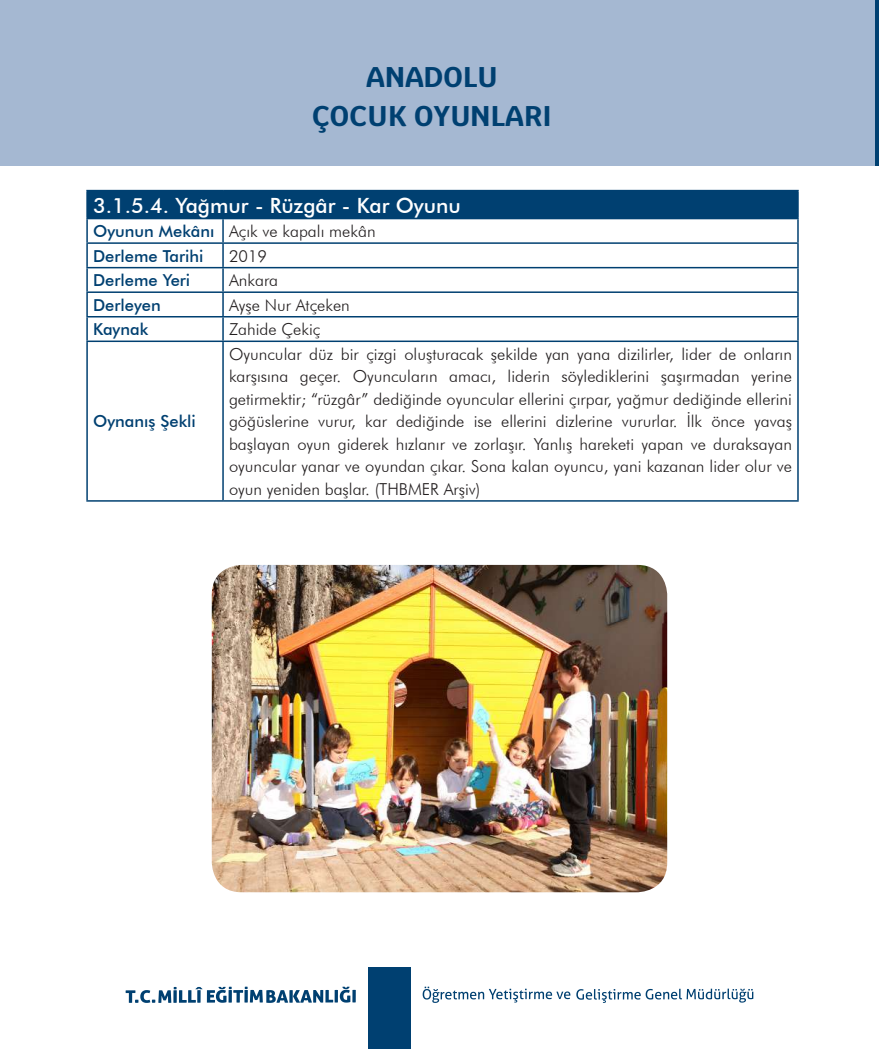
<style>
.page{position:relative;width:879px;height:1049px;background:#fff}
.page>*{position:absolute;margin:0;border:0;box-sizing:border-box;transform-origin:0 0}
.t1{font:700 28.5px/38.5px "Krub";color:#004071;text-align:center}
.t2{font:500 21px "Futura BT";color:#fff}
.t3{font:300 16.5px/22.5px "Futura BT";color:#231f20;text-align:justify}
.t4{font:500 16.5px/24.6px "Futura BT";color:#004071}
.s1{font-weight:300;color:#231f20}
</style>
<div class="page">
<div style="left:0;top:0;width:875px;height:166px;background:#a5b8d2"></div>
<hr style="left:875px;top:0;width:3px;height:166px;background:#004071">
<div style="left:368px;top:966px;width:42px;height:82px;background:#004071"></div>
<svg style="left:126px;top:986px;width:230px;height:16px"></svg>
<svg style="left:422px;top:986px;width:148px;height:16px"></svg>
<svg style="left:576px;top:988px;width:177px;height:14px"></svg>
<div style="left:87px;top:190px;width:710px;height:28px;background:#004071"></div>
<hr style="left:86px;top:190px;width:137px;height:1px;background:#004071">
<hr style="left:86px;top:191px;width:2px;height:27px;background:#004071">
<hr style="left:223px;top:190px;width:575px;height:1px;background:#004071">
<hr style="left:86px;top:218px;width:137px;height:1px;background:#004071">
<hr style="left:86px;top:219px;width:2px;height:23px;background:#004071">
<hr style="left:223px;top:218px;width:575px;height:1px;background:#004071">
<hr style="left:222px;top:219px;width:2px;height:23px;background:#004071">
<hr style="left:86px;top:242px;width:137px;height:2px;background:#004071">
<hr style="left:86px;top:244px;width:2px;height:23px;background:#004071">
<hr style="left:223px;top:242px;width:575px;height:2px;background:#004071">
<hr style="left:222px;top:244px;width:2px;height:23px;background:#004071">
<hr style="left:86px;top:267px;width:137px;height:1px;background:#004071">
<hr style="left:86px;top:268px;width:2px;height:23px;background:#004071">
<hr style="left:223px;top:267px;width:575px;height:1px;background:#004071">
<hr style="left:222px;top:268px;width:2px;height:23px;background:#004071">
<hr style="left:86px;top:291px;width:137px;height:2px;background:#004071">
<hr style="left:86px;top:293px;width:2px;height:23px;background:#004071">
<hr style="left:223px;top:291px;width:575px;height:2px;background:#004071">
<hr style="left:222px;top:293px;width:2px;height:23px;background:#004071">
<hr style="left:86px;top:316px;width:137px;height:1px;background:#004071">
<hr style="left:86px;top:317px;width:2px;height:23px;background:#004071">
<hr style="left:223px;top:316px;width:575px;height:1px;background:#004071">
<hr style="left:222px;top:317px;width:2px;height:23px;background:#004071">
<svg style="left:797px;top:191px;width:1px;height:149px"></svg>
<hr style="left:86px;top:340px;width:137px;height:2px;background:#004071">
<hr style="left:86px;top:342px;width:2px;height:158px;background:#004071">
<hr style="left:223px;top:340px;width:575px;height:2px;background:#004071">
<hr style="left:222px;top:342px;width:2px;height:158px;background:#004071">
<hr style="left:797px;top:342px;width:1px;height:158px;background:#004071">
<hr style="left:86px;top:500px;width:137px;height:1px;background:#004071">
<hr style="left:223px;top:500px;width:575px;height:1px;background:#004071">
<img style="left:212px;top:565px;width:455px;height:327px">
<h1 class="t1" style="left:312px;top:58px;width:242px">ANADOLU<br>ÇOCUK OYUNLARI</h1>
<p class="t2" style="left:93px;top:192px;width:369px">3.1.5.4. Yağmur - Rüzgâr - Kar Oyunu</p>
<p class="t4" style="left:93px;top:219px;width:284px">Oyunun Mekânı <span class="s1">Açık ve kapalı mekân<br></span>Derleme Tarihi</p>
<p class="t3" style="left:229px;top:244px;width:40px">2019</p>
<p class="t4" style="left:93px;top:268px;width:99px">Derleme Yeri</p>
<p class="t3" style="left:229px;top:269px;width:51px">Ankara</p>
<p class="t4" style="left:93px;top:292px;width:69px">Derleyen</p>
<p class="t3" style="left:229px;top:293px;width:122px">Ayşe Nur Atçeken</p>
<p class="t4" style="left:93px;top:317px;width:57px">Kaynak</p>
<p class="t3" style="left:229px;top:318px;width:93px">Zahide Çekiç</p>
<p class="t4" style="left:93px;top:409px;width:104px">Oynanış Şekli</p>
<p class="t3" style="left:229px;top:342px;width:564px">Oyuncular düz bir çizgi oluşturacak şekilde yan yana dizilirler, lider de onların karşısına geçer. Oyuncuların amacı, liderin söylediklerini şaşırmadan yerine getirmektir; “rüzgâr” dediğinde oyuncular ellerini çırpar, yağmur dediğinde ellerini göğüslerine vurur, kar dediğinde ise ellerini dizlerine vururlar. İlk önce yavaş başlayan oyun giderek hızlanır ve zorlaşır. Yanlış hareketi yapan ve duraksayan oyuncular yanar ve oyundan çıkar. Sona kalan oyuncu, yani kazanan lider olur ve oyun yeniden başlar. (THBMER Arşiv)</p>
</div>
